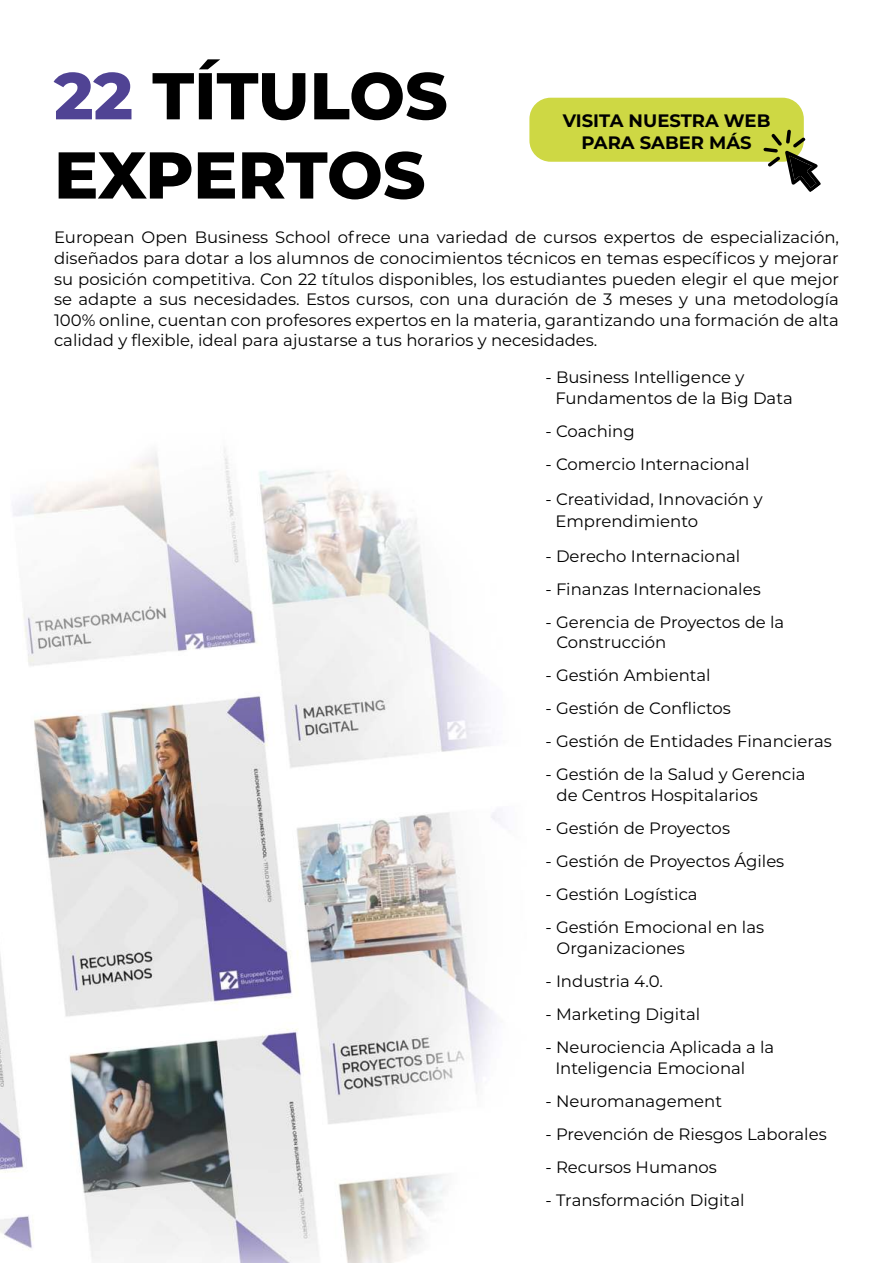
<style>
.page{position:relative;width:893px;height:1263px;background:#fff}
.page>*{position:absolute;margin:0;border:0;box-sizing:border-box;transform-origin:0 0}
.t1{font:800 66px/79.2px "Montserrat";letter-spacing:-.005em;color:#000}
.t2{font:700 18px/21.6px "Montserrat";color:#000;text-align:center}
.t3{font:16.5px/20.5px "Montserrat";color:#000}
.s1{color:#504394}
</style>
<div class="page">
<img style="left:0;top:97px;width:804px;height:1166px">
<div style="left:529px;top:98px;width:275px;height:64px;background:#ced844;border-radius:21px"></div>
<svg style="left:763px;top:130px;width:58px;height:63px"></svg>
<h1 class="t1" style="left:54px;top:57px;width:395px"><span class="s1">22</span> TÍTULOS<br>EXPERTOS</h1>
<p class="t3" style="left:54px;top:228px;width:787px;text-align:justify">European Open Business School ofrece una variedad de cursos expertos de especialización, diseñados para dotar a los alumnos de conocimientos técnicos en temas específicos y mejorar su posición competitiva. Con 22 títulos disponibles, los estudiantes pueden elegir el que mejor se adapte a sus necesidades. Estos cursos, con una duración de 3 meses y una metodología 100% online, cuentan con profesores expertos en la materia, garantizando una formación de alta calidad y flexible, ideal para ajustarse a tus horarios y necesidades.</p>
<p class="t3" style="left:555px;top:367px;width:239px;text-indent:-10px">- Business Intelligence y<br>Fundamentos de la Big Data</p>
<p class="t3" style="left:545px;top:421px;width:91px">- Coaching</p>
<p class="t3" style="left:545px;top:454px;width:206px">- Comercio Internacional</p>
<p class="t3" style="left:555px;top:488px;width:209px;line-height:22.2px;text-indent:-10px">- Creatividad, Innovación y<br>Emprendimiento</p>
<p class="t3" style="left:545px;top:546px;width:196px">- Derecho Internacional</p>
<p class="t3" style="left:545px;top:579px;width:217px">- Finanzas Internacionales</p>
<p class="t3" style="left:556px;top:611px;width:229px;text-indent:-11px">- Gerencia de Proyectos de la<br>Construcción</p>
<p class="t3" style="left:545px;top:665px;width:167px">- Gestión Ambiental</p>
<p class="t3" style="left:545px;top:698px;width:187px">- Gestión de Conflictos</p>
<p class="t3" style="left:545px;top:731px;width:288px">- Gestión de Entidades Financieras</p>
<p class="t3" style="left:556px;top:764px;width:251px;text-indent:-11px">- Gestión de la Salud y Gerencia de Centros Hospitalarios</p>
<p class="t3" style="left:545px;top:818px;width:186px">- Gestión de Proyectos</p>
<p class="t3" style="left:545px;top:851px;width:240px">- Gestión de Proyectos Ágiles</p>
<p class="t3" style="left:545px;top:884px;width:154px">- Gestión Logística</p>
<p class="t3" style="left:556px;top:917px;width:209px;text-indent:-11px">- Gestión Emocional en las<br>Organizaciones</p>
<p class="t3" style="left:545px;top:971px;width:119px">- Industria 4.0.</p>
<p class="t3" style="left:545px;top:1004px;width:156px">- Marketing Digital</p>
<p class="t3" style="left:555px;top:1037px;width:220px;text-indent:-10px">- Neurociencia Aplicada a la<br>Inteligencia Emocional</p>
<p class="t3" style="left:545px;top:1091px;width:178px">- Neuromanagement</p>
<p class="t3" style="left:545px;top:1124px;width:283px">- Prevención de Riesgos Laborales</p>
<p class="t3" style="left:545px;top:1157px;width:173px">- Recursos Humanos</p>
<p class="t3" style="left:545px;top:1190px;width:201px">- Transformación Digital</p>
<p class="t2" style="left:563px;top:110px;width:209px">VISITA NUESTRA WEB<br>PARA SABER MÁS</p>
</div>
